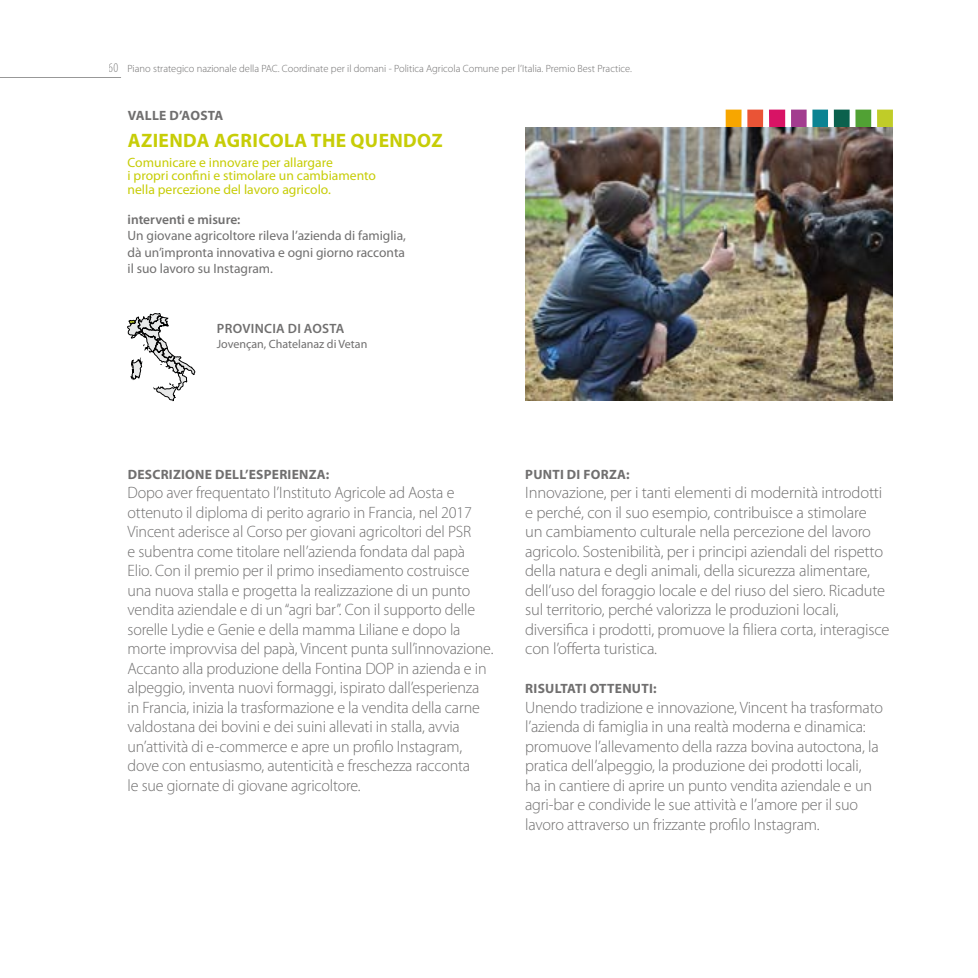
<style>
.page{position:relative;width:978px;height:978px;background:#fff}
.page>*{position:absolute;margin:0;border:0;box-sizing:border-box;transform-origin:0 0}
.t1{font:700 19.5px "Myriad Pro";letter-spacing:.02em;color:#c7cd07}
.t2{font:300 16.5px/19.5px "Myriad Pro";letter-spacing:-.01em;color:#706f6f}
.t3{font:13.5px/16.5px "Myriad Pro";color:#706f6f;text-align:justify}
.t4{font:13.5px/13.5px "Myriad Pro";color:#c7cd07}
.t5{font:700 13.5px "Myriad Pro";letter-spacing:.02em;color:#706f6f}
.t6{font:600 13.5px "Myriad Pro";color:#706f6f}
.t7{font:600 13.5px "Myriad Pro";letter-spacing:.02em;color:#706f6f}
.t8{font:12px "Myriad Pro";color:#706f6f}
.t9{font:300 10.5px "Myriad Pro";color:#706f6f}
.s1{font-stretch:condensed;font-size:13.5px;color:#000}
</style>
<div class="page">
<hr style="left:0;top:77px;width:121px;height:1px;background:#000">
<svg style="left:726px;top:110px;width:37px;height:18px"></svg>
<svg style="left:769px;top:110px;width:16px;height:18px"></svg>
<div style="left:791px;top:110px;width:16px;height:49px;background:#a23c8f"></div>
<div style="left:812px;top:110px;width:16px;height:49px;background:#0b8392"></div>
<svg style="left:877px;top:110px;width:16px;height:18px"></svg>
<svg style="left:834px;top:110px;width:37px;height:18px"></svg>
<svg style="left:128px;top:313px;width:67px;height:88px"></svg>
<img style="left:525px;top:128px;width:368px;height:273px">
<p class="t9" style="left:109px;top:63px;width:525px"><span class="s1">60</span> Piano strategico nazionale della PAC. Coordinate per il domani - Politica Agricola Comune per l’Italia. Premio Best Practice.</p>
<p class="t5" style="left:128px;top:108px;width:97px">VALLE D’AOSTA</p>
<p class="t1" style="left:128px;top:130px;width:317px">AZIENDA AGRICOLA THE QUENDOZ</p>
<p class="t4" style="left:128px;top:156px;width:250px">Comunicare e innovare per allargare<br>i propri confini e stimolare un cambiamento nella percezione del lavoro agricolo.</p>
<p class="t6" style="left:128px;top:212px;width:114px">interventi e misure:</p>
<p class="t3" style="left:128px;top:228px;width:280px">Un giovane agricoltore rileva l’azienda di famiglia, dà un’impronta innovativa e ogni giorno racconta il suo lavoro su Instagram.</p>
<p class="t7" style="left:217px;top:321px;width:129px">PROVINCIA DI AOSTA</p>
<p class="t8" style="left:217px;top:338px;width:152px">Jovençan, Chatelanaz di Vetan</p>
<p class="t5" style="left:128px;top:466px;width:203px">DESCRIZIONE DELL’ESPERIENZA:</p>
<p class="t2" style="left:128px;top:483px;width:367px">Dopo aver frequentato l’Instituto Agricole ad Aosta e ottenuto il diploma di perito agrario in Francia, nel 2017<br>Vincent aderisce al Corso per giovani agricoltori del PSR<br>e subentra come titolare nell’azienda fondata dal papà Elio. Con il premio per il primo insediamento costruisce una nuova stalla e progetta la realizzazione di un punto vendita aziendale e di un “agri bar”. Con il supporto delle sorelle Lydie e Genie e della mamma Liliane e dopo la morte improvvisa del papà, Vincent punta sull’innovazione.<br>Accanto alla produzione della Fontina DOP in azienda e in alpeggio, inventa nuovi formaggi, ispirato dall’esperienza in Francia, inizia la trasformazione e la vendita della carne valdostana dei bovini e dei suini allevati in stalla, avvia un’attività di e-commerce e apre un profilo Instagram, dove con entusiasmo, autenticità e freschezza racconta<br>le sue giornate di giovane agricoltore.</p>
<p class="t5" style="left:525px;top:466px;width:106px">PUNTI DI FORZA:</p>
<p class="t2" style="left:525px;top:483px;width:366px">Innovazione, per i tanti elementi di modernità introdotti e perché, con il suo esempio, contribuisce a stimolare<br>un cambiamento culturale nella percezione del lavoro agricolo. Sostenibilità, per i principi aziendali del rispetto della natura e degli animali, della sicurezza alimentare, dell’uso del foraggio locale e del riuso del siero. Ricadute sul territorio, perché valorizza le produzioni locali, diversifica i prodotti, promuove la filiera corta, interagisce con l’offerta turistica.</p>
<p class="t5" style="left:525px;top:681px;width:133px">RISULTATI OTTENUTI:</p>
<p class="t2" style="left:525px;top:698px;width:359px">Unendo tradizione e innovazione, Vincent ha trasformato l’azienda di famiglia in una realtà moderna e dinamica: promuove l’allevamento della razza bovina autoctona, la pratica dell’alpeggio, la produzione dei prodotti locali,<br>ha in cantiere di aprire un punto vendita aziendale e un agri-bar e condivide le sue attività e l’amore per il suo lavoro attraverso un frizzante profilo Instagram.</p>
</div>
